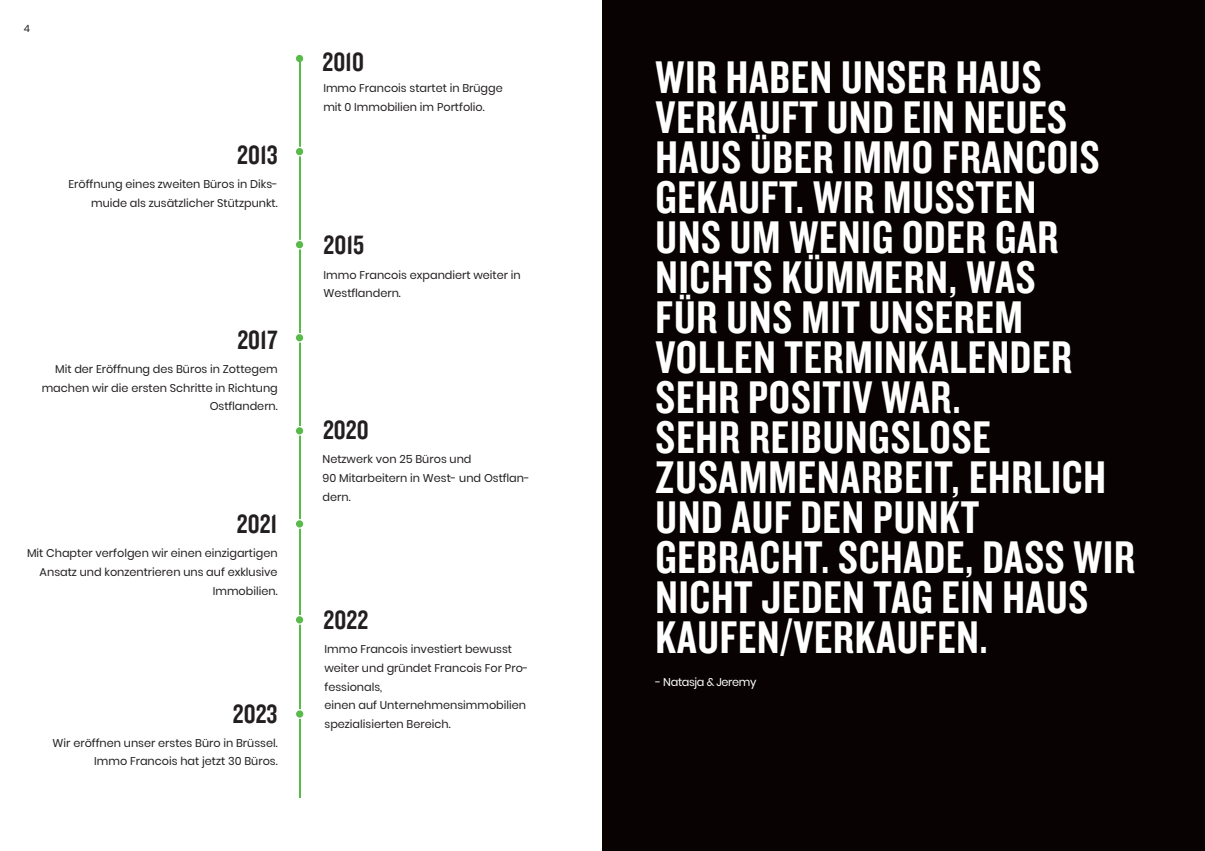
<style>
.page{position:relative;width:1205px;height:851px;background:#fff}
.page>*{position:absolute;margin:0;border:0;box-sizing:border-box;transform-origin:0 0}
.t1{font:47.5px/40px "Knockout 49 Liteweight";letter-spacing:.015em;color:#fff}
.t2{font:27.5px "Knockout 49 Liteweight";color:#231f20}
.t3{font:11.25px/18.8px "Poppins";color:#231f20}
.t4{font:11.25px "Poppins";letter-spacing:-.03em;color:#fff}
.t5{font:10px "Poppins";color:#231f20}
</style>
<div class="page">
<div style="left:602px;top:0;width:603px;height:850px;background:#080302"></div>
<svg style="left:296px;top:55px;width:8px;height:8px"></svg>
<hr style="left:299px;top:58px;width:1px;height:557px;background:#58ba49">
<hr style="left:299px;top:624px;width:1px;height:91px;background:#58ba49">
<svg style="left:296px;top:147px;width:8px;height:9px"></svg>
<svg style="left:296px;top:240px;width:8px;height:9px"></svg>
<svg style="left:296px;top:333px;width:8px;height:9px"></svg>
<svg style="left:296px;top:426px;width:8px;height:9px"></svg>
<svg style="left:296px;top:519px;width:8px;height:9px"></svg>
<svg style="left:296px;top:616px;width:8px;height:8px"></svg>
<hr style="left:299px;top:706px;width:1px;height:92px;background:#58ba49">
<svg style="left:296px;top:709px;width:8px;height:9px"></svg>
<p class="t5" style="left:24px;top:22px;width:8px">4</p>
<h2 class="t2" style="left:237px;top:138px;width:42px">2013</h2>
<p class="t3" style="left:68px;top:175px;width:211px;text-align:right">Eröffnung eines zweiten Büros in Diks&shy;muide als zusätzlicher Stützpunkt.</p>
<h2 class="t2" style="left:237px;top:322px;width:42px">2017</h2>
<p class="t3" style="left:42px;top:359px;width:238px;text-align:right">Mit der Eröffnung des Büros in Zottegem machen wir die ersten Schritte in Richtung<br>Ostflandern.</p>
<h2 class="t2" style="left:237px;top:506px;width:42px">2021</h2>
<p class="t3" style="left:27px;top:543px;width:252px;text-align:right">Mit Chapter verfolgen wir einen einzigartigen<br>Ansatz und konzentrieren uns auf exklusive<br>Immobilien.</p>
<h2 class="t2" style="left:233px;top:696px;width:46px">2023</h2>
<p class="t3" style="left:53px;top:733px;width:226px;text-align:right">Wir eröffnen unser erstes Büro in Brüssel.<br>Immo Francois hat jetzt 30 Büros.</p>
<h2 class="t2" style="left:322px;top:44px;width:43px">2010</h2>
<p class="t3" style="left:323px;top:79px;width:181px">Immo Francois startet in Brügge mit 0 Immobilien im Portfolio.</p>
<h2 class="t2" style="left:323px;top:227px;width:42px">2015</h2>
<p class="t3" style="left:324px;top:265px;width:199px">Immo Francois expandiert weiter in<br>Westflandern.</p>
<h2 class="t2" style="left:323px;top:412px;width:47px">2020</h2>
<p class="t3" style="left:323px;top:450px;width:209px">Netzwerk von 25 Büros und<br>90 Mitarbeitern in West- und Ostflan&shy;dern.</p>
<h2 class="t2" style="left:324px;top:602px;width:46px">2022</h2>
<p class="t3" style="left:324px;top:639px;width:206px">Immo Francois investiert bewusst weiter und gründet Francois For Pro&shy;fessionals,<br>einen auf Unternehmensimmobilien</p>
<p class="t3" style="left:324px;top:714px;width:128px">spezialisierten Bereich.</p>
<p class="t1" style="left:656px;top:55px;width:481px">WIR HABEN UNSER HAUS<br>VERKAUFT UND EIN NEUES<br>HAUS ÜBER IMMO FRANCOIS<br>GEKAUFT. WIR MUSSTEN<br>UNS UM WENIG ODER GAR<br>NICHTS KÜMMERN, WAS<br>FÜR UNS MIT UNSEREM<br>VOLLEN TERMINKALENDER<br>SEHR POSITIV WAR.<br>SEHR REIBUNGSLOSE<br>ZUSAMMENARBEIT, EHRLICH<br>UND AUF DEN PUNKT<br>GEBRACHT. SCHADE, DASS WIR<br>NICHT JEDEN TAG EIN HAUS<br>KAUFEN/VERKAUFEN.</p>
<p class="t4" style="left:656px;top:675px;width:102px">- Natasja &amp; Jeremy</p>
</div>
